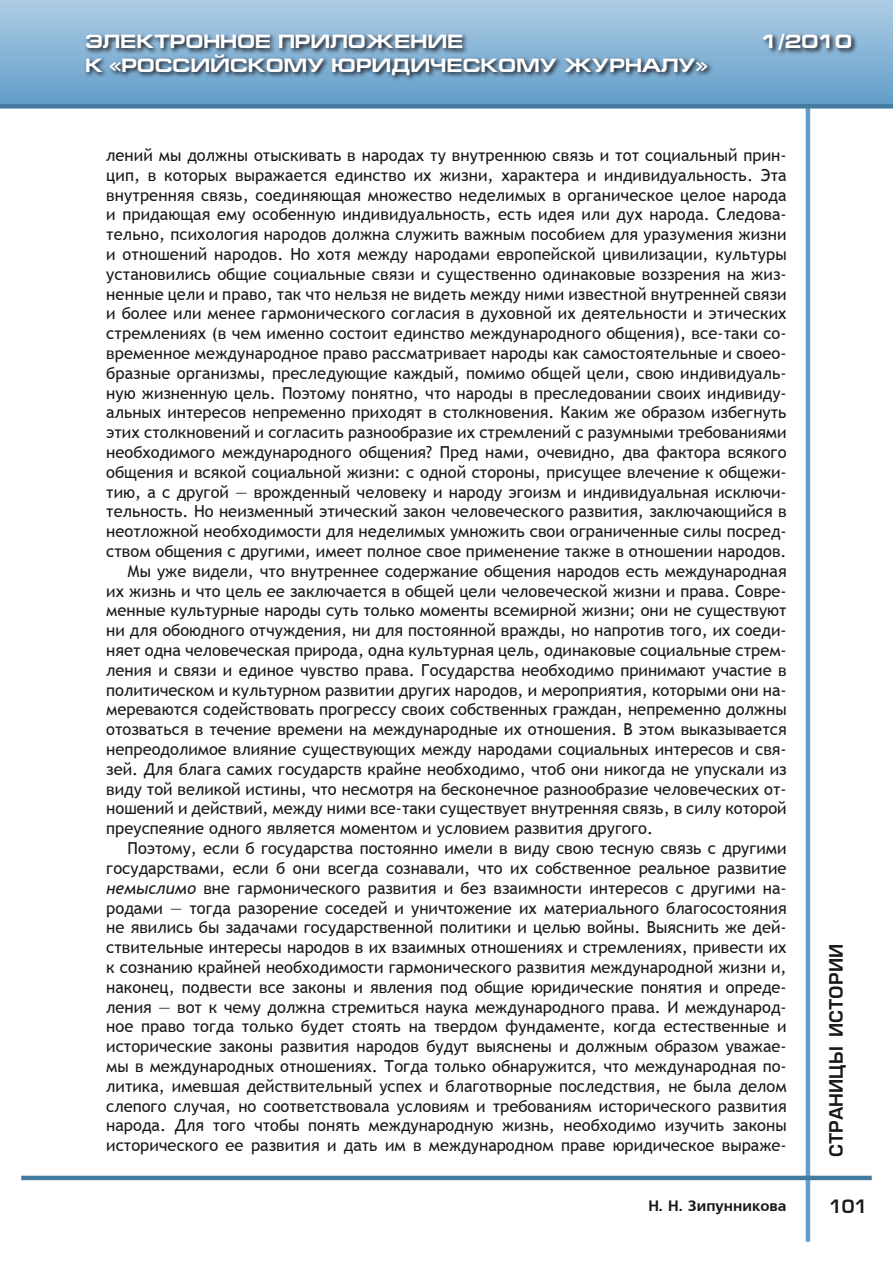
<style>
.page{position:relative;width:893px;height:1263px;background:#fff}
.page>*{position:absolute;margin:0;border:0;box-sizing:border-box;transform-origin:0 0}
.t1{font:700 19.5px "Europe Ext";color:#fff}
.t2{font:18px "Europe Demi Normal";color:#1a171c}
.t3{font:16.5px "Trebuchet MS";color:#1a171c}
.t4{font:15px "Free Set Bold Cyrillic";color:#1a171c}
.s1{font-style:italic}
</style>
<div class="page">
<hr style="left:806px;top:91px;width:4px;height:1151px;background:#609ec9">
<hr style="left:21px;top:1176px;width:851px;height:4px;background:#427aa0">
<div style="left:0;top:0;width:893px;height:106px;background:linear-gradient(to bottom,#afcde5,#629ec9)"></div>
<div style="left:0;top:104px;width:893px;height:5px;background:#427aa0"></div>
<svg style="left:83px;top:31px;width:810px;height:121px"></svg>
<p class="t1" style="left:85px;top:31px;width:380px">ЭЛЕКТРОННОЕ ПРИЛОЖЕНИЕ</p>
<p class="t1" style="left:761px;top:31px;width:92px">1/2010</p>
<p class="t1" style="left:85px;top:54px;width:624px">К «РОССИЙСКОМУ ЮРИДИЧЕСКОМУ ЖУРНАЛУ»</p>
<p class="t3" style="left:106px;top:145px;width:682px">лений мы должны отыскивать в народах ту внутреннюю связь и тот социальный прин-</p>
<p class="t3" style="left:106px;top:165px;width:682px">цип, в которых выражается единство их жизни, характера и индивидуальность. Эта</p>
<p class="t3" style="left:106px;top:185px;width:682px">внутренняя связь, соединяющая множество неделимых в органическое целое народа</p>
<p class="t3" style="left:106px;top:205px;width:682px">и придающая ему особенную индивидуальность, есть идея или дух народа. Следова-</p>
<p class="t3" style="left:106px;top:225px;width:682px">тельно, психология народов должна служить важным пособием для уразумения жизни</p>
<p class="t3" style="left:106px;top:244px;width:682px">и отношений народов. Но хотя между народами европейской цивилизации, культуры</p>
<p class="t3" style="left:106px;top:264px;width:682px">установились общие социальные связи и существенно одинаковые воззрения на жиз-</p>
<p class="t3" style="left:106px;top:284px;width:682px">ненные цели и право, так что нельзя не видеть между ними известной внутренней связи</p>
<p class="t3" style="left:106px;top:304px;width:682px">и более или менее гармонического согласия в духовной их деятельности и этических</p>
<p class="t3" style="left:106px;top:324px;width:682px">стремлениях (в чем именно состоит единство международного общения), все-таки со-</p>
<p class="t3" style="left:106px;top:343px;width:682px">временное международное право рассматривает народы как самостоятельные и своео-</p>
<p class="t3" style="left:106px;top:363px;width:682px">бразные организмы, преследующие каждый, помимо общей цели, свою индивидуаль-</p>
<p class="t3" style="left:106px;top:383px;width:682px">ную жизненную цель. Поэтому понятно, что народы в преследовании своих индивиду-</p>
<p class="t3" style="left:106px;top:403px;width:682px">альных интересов непременно приходят в столкновения. Каким же образом избегнуть</p>
<p class="t3" style="left:106px;top:423px;width:682px">этих столкновений и согласить разнообразие их стремлений с разумными требованиями</p>
<p class="t3" style="left:106px;top:442px;width:682px">необходимого международного общения? Пред нами, очевидно, два фактора всякого</p>
<p class="t3" style="left:106px;top:462px;width:682px">общения и всякой социальной жизни: с одной стороны, присущее влечение к общежи-</p>
<p class="t3" style="left:106px;top:482px;width:682px">тию, а с другой ― врожденный человеку и народу эгоизм и индивидуальная исключи-</p>
<p class="t3" style="left:106px;top:502px;width:682px">тельность. Но неизменный этический закон человеческого развития, заключающийся в</p>
<p class="t3" style="left:106px;top:522px;width:682px">неотложной необходимости для неделимых умножить свои ограниченные силы посред-</p>
<p class="t3" style="left:106px;top:541px;width:682px">ством общения с другими, имеет полное свое применение также в отношении народов.</p>
<p class="t3" style="left:128px;top:561px;width:661px">Мы уже видели, что внутреннее содержание общения народов есть международная</p>
<p class="t3" style="left:106px;top:581px;width:682px">их жизнь и что цель ее заключается в общей цели человеческой жизни и права. Совре-</p>
<p class="t3" style="left:106px;top:601px;width:682px">менные культурные народы суть только моменты всемирной жизни; они не существуют</p>
<p class="t3" style="left:106px;top:621px;width:682px">ни для обоюдного отчуждения, ни для постоянной вражды, но напротив того, их соеди-</p>
<p class="t3" style="left:106px;top:640px;width:682px">няет одна человеческая природа, одна культурная цель, одинаковые социальные стрем-</p>
<p class="t3" style="left:106px;top:660px;width:682px">ления и связи и единое чувство права. Государства необходимо принимают участие в</p>
<p class="t3" style="left:106px;top:680px;width:682px">политическом и культурном развитии других народов, и мероприятия, которыми они на-</p>
<p class="t3" style="left:106px;top:700px;width:682px">мереваются содействовать прогрессу своих собственных граждан, непременно должны</p>
<p class="t3" style="left:106px;top:720px;width:682px">отозваться в течение времени на международные их отношения. В этом выказывается</p>
<p class="t3" style="left:106px;top:739px;width:682px">непреодолимое влияние существующих между народами социальных интересов и свя-</p>
<p class="t3" style="left:106px;top:759px;width:682px">зей. Для блага самих государств крайне необходимо, чтоб они никогда не упускали из</p>
<p class="t3" style="left:106px;top:779px;width:682px">виду той великой истины, что несмотря на бесконечное разнообразие человеческих от-</p>
<p class="t3" style="left:106px;top:799px;width:682px">ношений и действий, между ними все-таки существует внутренняя связь, в силу которой</p>
<p class="t3" style="left:106px;top:819px;width:548px">преуспеяние одного является моментом и условием развития другого.</p>
<p class="t3" style="left:128px;top:838px;width:661px">Поэтому, если б государства постоянно имели в виду свою тесную связь с другими</p>
<p class="t3" style="left:106px;top:858px;width:682px">государствами, если б они всегда сознавали, что их собственное реальное развитие</p>
<p class="t3" style="left:106px;top:878px;width:682px"><span class="s1">немыслимо</span> вне гармонического развития и без взаимности интересов с другими на-</p>
<p class="t3" style="left:106px;top:898px;width:682px">родами ― тогда разорение соседей и уничтожение их материального благосостояния</p>
<p class="t3" style="left:106px;top:918px;width:682px">не явились бы задачами государственной политики и целью войны. Выяснить же дей-</p>
<p class="t3" style="left:106px;top:937px;width:682px">ствительные интересы народов в их взаимных отношениях и стремлениях, привести их</p>
<p class="t3" style="left:106px;top:957px;width:682px">к сознанию крайней необходимости гармонического развития международной жизни и,</p>
<p class="t3" style="left:106px;top:977px;width:682px">наконец, подвести все законы и явления под общие юридические понятия и опреде-</p>
<p class="t3" style="left:106px;top:997px;width:682px">ления ― вот к чему должна стремиться наука международного права. И международ-</p>
<p class="t3" style="left:106px;top:1017px;width:682px">ное право тогда только будет стоять на твердом фундаменте, когда естественные и</p>
<p class="t3" style="left:106px;top:1036px;width:682px">исторические законы развития народов будут выяснены и должным образом уважае-</p>
<p class="t3" style="left:106px;top:1056px;width:682px">мы в международных отношениях. Тогда только обнаружится, что международная по-</p>
<p class="t3" style="left:106px;top:1076px;width:682px">литика, имевшая действительный успех и благотворные последствия, не была делом</p>
<p class="t3" style="left:106px;top:1096px;width:682px">слепого случая, но соответствовала условиям и требованиям исторического развития</p>
<p class="t3" style="left:106px;top:1116px;width:682px">народа. Для того чтобы понять международную жизнь, необходимо изучить законы</p>
<p class="t3" style="left:106px;top:1135px;width:682px">исторического ее развития и дать им в международном праве юридическое выраже-</p>
<p class="t4" style="left:648px;top:1197px;width:140px">Н. Н. Зипунникова</p>
<p class="t2" style="left:826px;top:1157px;width:214px;rotate:-90deg">страницы истории</p>
<p class="t2" style="left:829px;top:1196px;width:40px">101</p>
</div>
